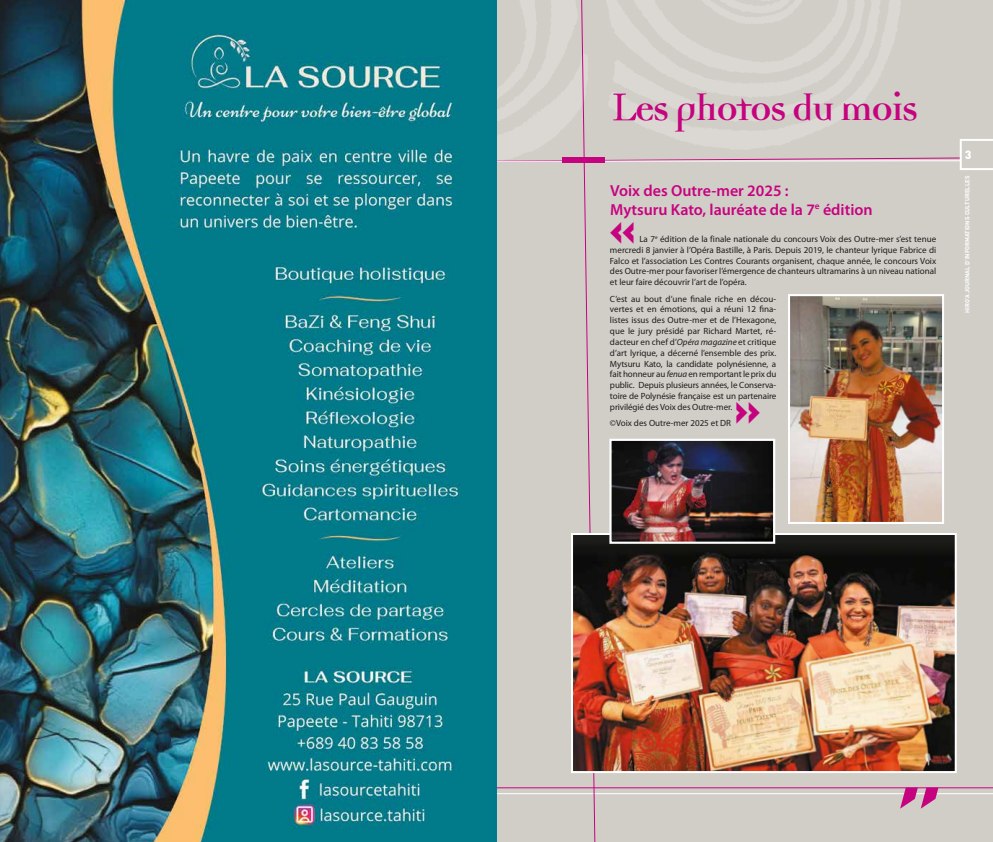
<style>
.page{position:relative;width:993px;height:842px;background:#fff}
.page>*{position:absolute;margin:0;border:0;box-sizing:border-box;transform-origin:0 0}
.t1{font:700 40px "Democratica";letter-spacing:-.04em;color:#c6037f}
.t2{font:900 40px "DIN";color:#c6037f}
.t3{font:600 16px/19.2px "Myriad Pro";color:#c6037f}
.t4{font:900 12px "DIN";color:#fff}
.t5{font:9px/10.8px "Myriad Pro";color:#1d1d1b;text-align:justify}
.t6{font:700 6px "DIN";color:#fff}
.s1{font-weight:400;font-size:63px}
.s2{font-style:italic}
</style>
<div class="page">
<svg style="left:496px;top:0;width:496px;height:842px;background:#d1cbc7"></svg>
<div style="left:562px;top:157px;width:43px;height:6px;background:#c6037f"></div>
<img style="left:574px;top:536px;width:379px;height:234px">
<div style="left:571px;top:533px;width:385px;height:240px;border:2px solid #fff"></div>
<img style="left:612px;top:442px;width:160px;height:99px">
<div style="left:609px;top:439px;width:166px;height:105px;border:2px solid #fff"></div>
<img style="left:790px;top:297px;width:150px;height:224px">
<div style="left:787px;top:294px;width:156px;height:230px;border:2px solid #fff"></div>
<img style="left:0;top:0;width:496px;height:842px">
<h1 class="t1" style="left:609px;top:91px;width:310px"><span class="s1">L</span>es photos du mois</h1>
<h2 class="t3" style="left:610px;top:180px;width:264px">Voix des Outre-mer 2025 :<br>Mytsuru Kato, lauréate de la 7<sup>e</sup> édition</h2>
<h1 class="t2" style="left:609px;top:203px;width:28px">«</h1>
<p class="t5" style="left:609px;top:233px;width:327px;text-indent:29px">La 7<sup>e</sup> édition de la finale nationale du concours Voix des Outre-mer s’est tenue mercredi 8 janvier à l’Opéra Bastille, à Paris. Depuis 2019, le chanteur lyrique Fabrice di Falco et l’association Les Contres Courants organisent, chaque année, le concours Voix des Outre-mer pour favoriser l’émergence de chanteurs ultramarins à un niveau national et leur faire découvrir l’art de l’opéra.</p>
<p class="t5" style="left:609px;top:293px;width:168px">C’est au bout d’une finale riche en décou&shy;vertes et en émotions, qui a réuni 12 fina&shy;listes issus des Outre-mer et de l’Hexagone, que le jury présidé par Richard Martet, ré&shy;dacteur en chef d’<span class="s2">Opéra magazine</span> et critique d’art lyrique, a décerné l’ensemble des prix.<br>Mytsuru Kato, la candidate polynésienne, a fait honneur au <span class="s2">fenua</span> en remportant le prix du public. Depuis plusieurs années, le Conserva&shy;toire de Polynésie française est un partenaire privilégié des Voix des Outre-mer.</p>
<p class="t5" style="left:609px;top:418px;width:123px">©Voix des Outre-mer 2025 et DR</p>
<h1 class="t2" style="left:734px;top:382px;width:28px">»</h1>
<h3 class="t4" style="left:964px;top:147px;width:8px">3</h3>
<p class="t6" style="left:963px;top:313px;width:138px;rotate:-90deg">HIRO’A JOURNAL D’IN FORMATIONSCULTURELLES</p>
</div>
